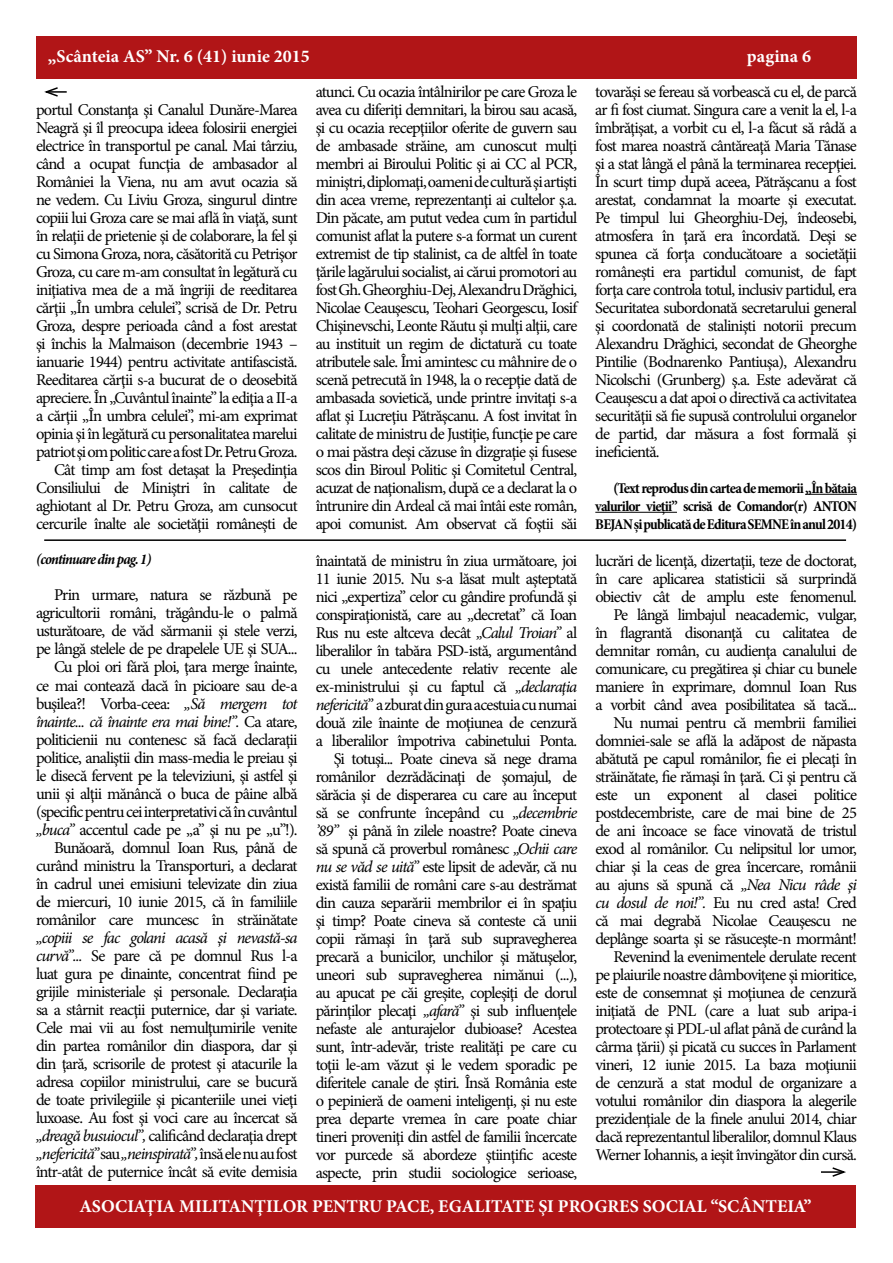
<style>
.page{position:relative;width:893px;height:1263px;background:#fff}
.page>*{position:absolute;margin:0;border:0;box-sizing:border-box;transform-origin:0 0}
.t1{font:700 18px "Minion Pro";color:#fff}
.t2{font:16.5px/18px "Minion Pro";letter-spacing:-.05em;color:#000;text-align:right}
.t3{font:700 condensed 15px/18px "Minion Pro";letter-spacing:-.05em;color:#000;text-align:justify}
.t4{font:italic 700 condensed 15px "Minion Pro";letter-spacing:-.055em;color:#000}
.s1{font-style:italic}
</style>
<div class="page">
<div style="left:35px;top:1185px;width:821px;height:42px;background:#b11517"></div>
<div style="left:36px;top:36px;width:820px;height:42px;background:#b11517"></div>
<hr style="left:805px;top:494px;width:52px;height:1px;background:#000">
<hr style="left:595px;top:512px;width:82px;height:1px;background:#000">
<hr style="left:44px;top:539px;width:802px;height:2px;background:#000">
<hr style="left:46px;top:91px;width:21px;height:2px;background:#000">
<svg style="left:44px;top:87px;width:15px;height:10px"></svg>
<hr style="left:821px;top:1171px;width:23px;height:2px;background:#000">
<svg style="left:831px;top:1167px;width:15px;height:10px"></svg>
<p class="t1" style="left:48px;top:43px;width:264px">„Scânteia AS” Nr. 6 (41) iunie 2015</p>
<p class="t1" style="left:747px;top:43px;width:66px">pagina 6</p>
<p class="t2" style="left:36px;top:101px;width:263px">portul Constanţa şi Canalul Dunăre-Marea Neagră şi îl preocupa ideea folosirii energiei electrice în transportul pe canal. Mai târziu, când a ocupat funcţia de ambasador al României la Viena, nu am avut ocazia să ne vedem. Cu Liviu Groza, singurul dintre copiii lui Groza care se mai află în viaţă, sunt în relaţii de prietenie şi de colaborare, la fel şi cu Simona Groza, nora, căsătorită cu Petrişor Groza, cu care m-am consultat în legătură cu iniţiativa mea de a mă îngriji de reeditarea cărţii „În umbra celulei”, scrisă de Dr. Petru Groza, despre perioada când a fost arestat şi închis la Malmaison (decembrie 1943 – ianuarie 1944) pentru activitate antifascistă.<br>Reeditarea cărţii s-a bucurat de o deosebită apreciere. În „Cuvântul înainte” la ediţia a II-a a cărţii „În umbra celulei”, mi-am exprimat opinia şi în legătură cu personalitatea marelui patriot şi om politic care a fost Dr. Petru Groza.<br>Cât timp am fost detaşat la Preşedinţia Consiliului de Miniştri în calitate de aghiotant al Dr. Petru Groza, am cunsocut cercurile înalte ale societăţii româneşti de</p>
<p class="t2" style="left:316px;top:83px;width:263px;text-align:justify">atunci. Cu ocazia întâlnirilor pe care Groza le avea cu diferiţi demnitari, la birou sau acasă, şi cu ocazia recepţiilor oferite de guvern sau de ambasade străine, am cunoscut mulţi membri ai Biroului Politic şi ai CC al PCR, miniştri, diplomaţi, oameni de cultură şi artişti din acea vreme, reprezentanţi ai cultelor ş.a.<br>Din păcate, am putut vedea cum în partidul comunist aflat la putere s-a format un curent extremist de tip stalinist, ca de altfel în toate ţările lagărului socialist, ai cărui promotori au fost Gh. Gheorghiu-Dej, Alexandru Drăghici, Nicolae Ceauşescu, Teohari Georgescu, Iosif Chişinevschi, Leonte Răutu şi mulţi alţii, care au instituit un regim de dictatură cu toate atributele sale. Îmi amintesc cu mâhnire de o scenă petrecută în 1948, la o recepţie dată de ambasada sovietică, unde printre invitaţi s-a aflat şi Lucreţiu Pătrăşcanu. A fost invitat în calitate de ministru de Justiţie, funcţie pe care o mai păstra deşi căzuse în dizgraţie şi fusese scos din Biroul Politic şi Comitetul Central, acuzat de naţionalism, după ce a declarat la o întrunire din Ardeal că mai întâi este român, apoi comunist. Am observat că foştii săi</p>
<p class="t2" style="left:595px;top:83px;width:263px;text-align:justify">tovarăşi se fereau să vorbească cu el, de parcă ar fi fost ciumat. Singura care a venit la el, l-a îmbrăţişat, a vorbit cu el, l-a făcut să râdă a fost marea noastră cântăreaţă Maria Tănase şi a stat lângă el până la terminarea recepţiei.<br>În scurt timp după aceea, Pătrăşcanu a fost arestat, condamnat la moarte şi executat.<br>Pe timpul lui Gheorghiu-Dej, îndeosebi, atmosfera în ţară era încordată. Deşi se spunea că forţa conducătoare a societăţii româneşti era partidul comunist, de fapt forţa care controla totul, inclusiv partidul, era Securitatea subordonată secretarului general şi coordonată de stalinişti notorii precum Alexandru Drăghici, secondat de Gheorghe Pintilie (Bodnarenko Pantiuşa), Alexandru Nicolschi (Grunberg) ş.a. Este adevărat că Ceauşescu a dat apoi o directivă ca activitatea securităţii să fie supusă controlului organelor de partid, dar măsura a fost formală şi ineficientă.</p>
<p class="t3" style="left:595px;top:479px;width:263px;text-indent:18px">(Text reprodus din cartea de memorii „În bătaia valurilor vieții” scrisă de Comandor(r) ANTON BEJA</p>
<p class="t3" style="left:623px;top:515px;width:235px">N și publicată de Editura SEMNE în anul 2014)</p>
<p class="t4" style="left:36px;top:549px;width:117px">(continuare din pag. 1)</p>
<p class="t2" style="left:36px;top:586px;width:263px">Prin urmare, natura se răzbună pe agricultorii români, trăgându-le o palmă usturătoare, de văd sărmanii şi stele verzi, pe lângă stelele de pe drapelele UE şi SUA...<br>Cu ploi ori fără ploi, ţara merge înainte,<br>ce mai contează dacă în picioare sau de-a buşilea?! Vorba-ceea: <span class="s1">„Să mergem tot înainte... că înainte era mai bine!”.</span> Ca atare, politicienii nu contenesc să facă declaraţii politice, analiştii din mass-media le preiau şi le disecă fervent pe la televiziuni, şi astfel şi unii şi alţii mănâncă o buca de pâine albă (specific pentru cei interpretativi că în cuvântul <span class="s1">„buca”</span> accentul cade pe „a” şi nu pe „u”!).<br>Bunăoară, domnul Ioan Rus, până de curând ministru la Transporturi, a declarat în cadrul unei emisiuni televizate din ziua de miercuri, 10 iunie 2015, că în familiile românilor care muncesc în străinătate</p>
<p class="t2" style="left:36px;top:928px;width:263px;text-align:justify"><span class="s1">„copiii se fac golani acasă şi nevastă-sa curvă”...</span> Se pare că pe domnul Rus l-a luat gura pe dinainte, concentrat fiind pe grijile ministeriale şi personale. Declaraţia sa a stârnit reacţii puternice, dar şi variate.<br>Cele mai vii au fost nemulţumirile venite din partea românilor din diaspora, dar şi din ţară, scrisorile de protest şi atacurile la adresa copiilor ministrului, care se bucură de toate privilegiile şi picanteriile unei vieţi luxoase. Au fost şi voci care au încercat să <span class="s1">„dreagă busuiocul”,</span> calificând declaraţia drept <span class="s1">„nefericită”</span> sau <span class="s1">„neinspirată”,</span> însă ele nu au fost într-atât de puternice încât să evite demisia</p>
<p class="t2" style="left:316px;top:551px;width:263px">înaintată de ministru în ziua următoare, joi 11 iunie 2015. Nu s-a lăsat mult aşteptată nici „expertiza” celor cu gândire profundă şi conspiraţionistă, care au „decretat” că Ioan Rus nu este altceva decât <span class="s1">„Calul Troian”</span> al liberalilor în tabăra PSD-istă, argumentând cu unele antecedente relativ recente ale ex-ministrului şi cu faptul că <span class="s1">„declaraţia nefericită”</span> a zburat din gura acestuia cu numai două zile înainte de moţiunea de cenzură a liberalilor împotriva cabinetului Ponta.<br>Şi totuşi... Poate cineva să nege drama românilor dezrădăcinaţi de şomajul, de sărăcia şi de disperarea cu care au început să se confrunte începând cu <span class="s1">„decembrie ’89”</span> şi până în zilele noastre? Poate cineva să spună că proverbul românesc <span class="s1">„Ochii care nu se văd se uită”</span> este lipsit de adevăr, că nu există familii de români care s-au destrămat din cauza separării membrilor ei în spaţiu şi timp? Poate cineva să conteste că unii copii rămaşi în ţară sub supravegherea precară a bunicilor, unchilor şi mătuşelor, uneori sub supravegherea nimănui (...), au apucat pe căi greşite, copleşiţi de dorul părinţilor plecaţi <span class="s1">„afară”</span> şi sub influenţele nefaste ale anturajelor dubioase? Acestea sunt, într-adevăr, triste realităţi pe care cu toţii le-am văzut şi le vedem sporadic pe diferitele canale de ştiri. Însă România este o pepinieră de oameni inteligenţi, şi nu este prea departe vremea în care poate chiar tineri proveniţi din astfel de familii încercate vor purcede să abordeze ştiinţific aceste aspecte, prin studii sociologice serioase,</p>
<p class="t2" style="left:595px;top:551px;width:263px">lucrări de licenţă, dizertaţii, teze de doctorat, în care aplicarea statisticii să surprindă obiectiv cât de amplu este fenomenul.<br>Pe lângă limbajul neacademic, vulgar,<br>în flagrantă disonanţă cu calitatea de demnitar român, cu audienţa canalului de comunicare, cu pregătirea şi chiar cu bunele maniere în exprimare, domnul Ioan Rus a vorbit când avea posibilitatea să tacă...<br>Nu numai pentru că membrii familiei domniei-sale se află la adăpost de năpasta abătută pe capul românilor, fie ei plecaţi în străinătate, fie rămaşi în ţară. Ci şi pentru că este un exponent al clasei politice postdecembriste, care de mai bine de 25 de ani încoace se face vinovată de tristul exod al românilor. Cu nelipsitul lor umor, chiar şi la ceas de grea încercare, românii au ajuns să spună că <span class="s1">„Nea Nicu râde şi cu dosul de noi!”.</span> Eu nu cred asta! Cred că mai degrabă Nicolae Ceauşescu ne deplânge soarta şi se răsuceşte-n mormânt!<br>Revenind la evenimentele derulate recent pe plaiurile noastre dâmboviţene şi mioritice, este de consemnat şi moţiunea de cenzură iniţiată de PNL (care a luat sub aripa-i protectoare şi PDL-ul aflat până de curând la cârma ţării) şi picată cu succes în Parlament vineri, 12 iunie 2015. La baza moţiunii de cenzură a stat modul de organizare a votului românilor din diaspora la alegerile prezidenţiale de la finele anului 2014, chiar dacă reprezentantul liberalilor, domnul Klaus Werner Iohannis, a ieşit învingător din cursă.</p>
<p class="t1" style="left:80px;top:1194px;width:733px">ASOCIAŢIA MILITANŢILOR PENTRU PACE, EGALITATE ŞI PROGRES SOCIAL “SCÂNTEIA”</p>
</div>
